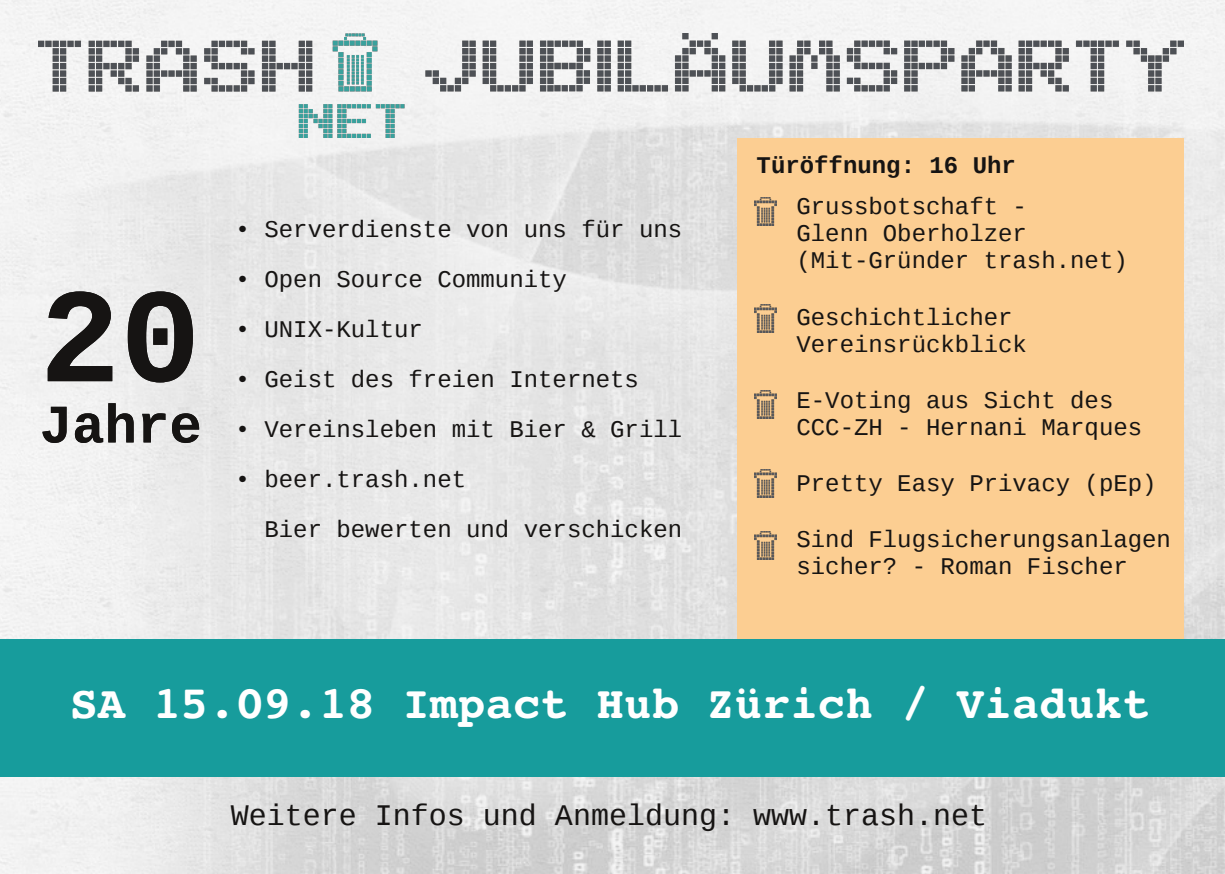
<style>
.page{position:relative;width:1225px;height:874px;background:#fff}
.page>*{position:absolute;margin:0;border:0;box-sizing:border-box;transform-origin:0 0}
.t1{font:700 134px "Liberation Mono";color:#161413}
.t2{font:700 54px "Liberation Mono";color:#161413}
.t3{font:700 46px "Courier 10 Pitch BT";color:#fff}
.t4{font:30px "Liberation Mono";color:#161413}
.t5{font:24px/27.2px "Liberation Mono";color:#161413}
.t6{font:700 24px "Liberation Mono";color:#161413}
</style>
<div class="page">
<img style="left:0;top:0;width:1225px;height:873px">
<div style="left:737px;top:138px;width:447px;height:506px;background:#fcce92"></div>
<img style="left:39px;top:33px;width:1144px;height:104px">
<div style="left:0;top:638px;width:1225px;height:138px;background:#179c9c"></div>
<img style="left:754px;top:197px;width:22px;height:28px">
<img style="left:754px;top:305px;width:22px;height:28px">
<img style="left:754px;top:390px;width:22px;height:28px">
<img style="left:754px;top:469px;width:22px;height:28px">
<img style="left:754px;top:531px;width:22px;height:28px">
<h1 class="t1" style="left:40px;top:269px;width:162px">20</h1>
<h2 class="t2" style="left:40px;top:397px;width:164px">Jahre</h2>
<p class="t5" style="left:236px;top:217px;width:448px">• Serverdienste von uns für uns</p>
<p class="t5" style="left:236px;top:267px;width:333px">• Open Source Community</p>
<p class="t5" style="left:236px;top:317px;width:189px">• UNIX-Kultur</p>
<p class="t5" style="left:236px;top:367px;width:405px">• Geist des freien Internets</p>
<p class="t5" style="left:236px;top:417px;width:448px">• Vereinsleben mit Bier &amp; Grill</p>
<p class="t5" style="left:264px;top:455px;width:419px;line-height:50px;text-indent:-29px">• beer.trash.net<br>Bier bewerten und verschicken</p>
<p class="t6" style="left:756px;top:153px;width:261px">Türöffnung: 16 Uhr</p>
<p class="t5" style="left:796px;top:194px;width:333px">Grussbotschaft -<br>Glenn Oberholzer (Mit-Gründer trash.net)</p>
<p class="t5" style="left:796px;top:304px;width:232px">Geschichtlicher<br>Vereinsrückblick</p>
<p class="t5" style="left:796px;top:387px;width:347px">E-Voting aus Sicht des<br>CCC-ZH - Hernani Marques</p>
<p class="t5" style="left:796px;top:471px;width:362px">Pretty Easy Privacy (pEp)</p>
<p class="t5" style="left:796px;top:527px;width:376px">Sind Flugsicherungsanlagen sicher? - Roman Fischer</p>
<h3 class="t3" style="left:70px;top:687px;width:1081px">SA 15.09.18 Impact Hub Zürich / Viadukt</h3>
<p class="t4" style="left:231px;top:799px;width:758px">Weitere Infos und Anmeldung: www.trash.net</p>
</div>
